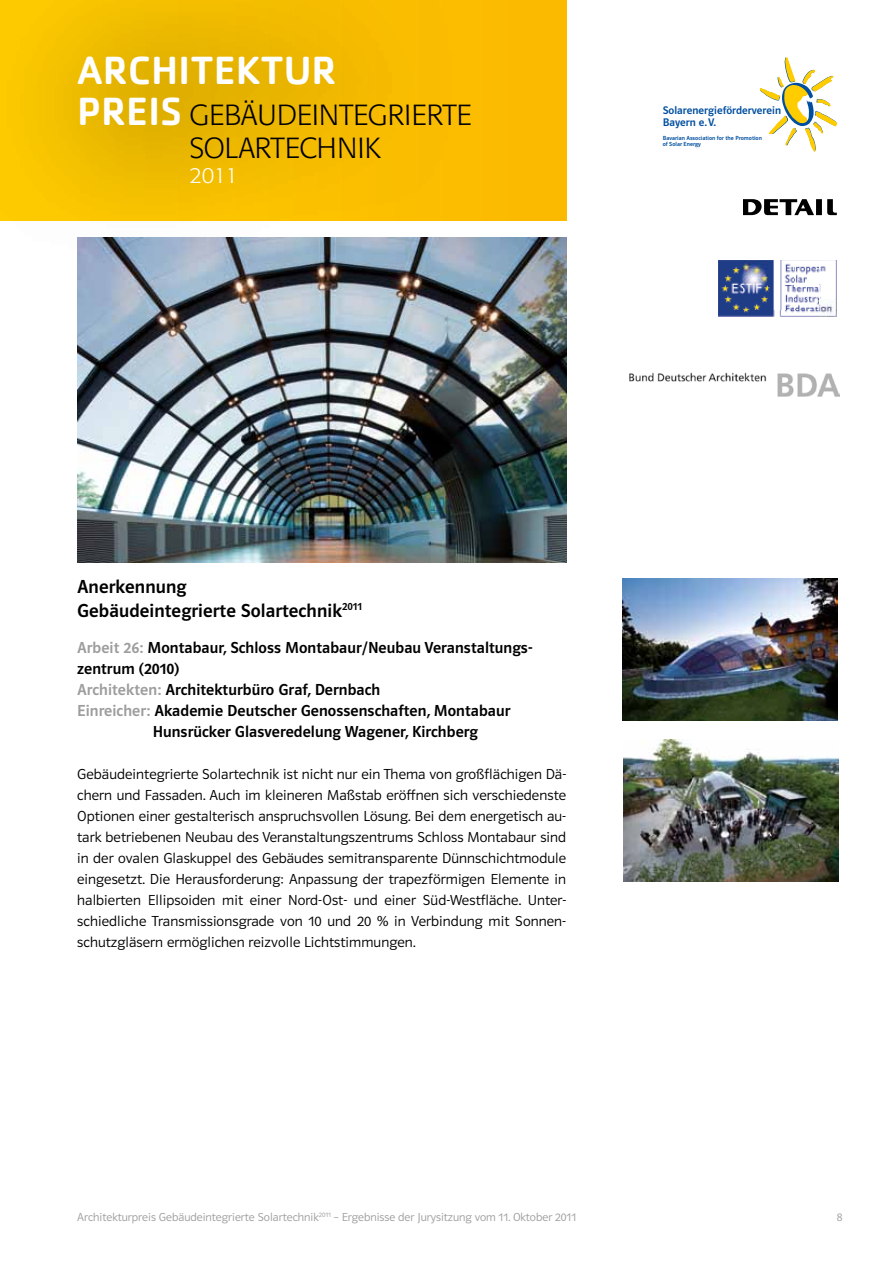
<style>
.page{position:relative;width:893px;height:1263px;background:#fff}
.page>*{position:absolute;margin:0;border:0;box-sizing:border-box;transform-origin:0 0}
.t1{font:500 40.8px "Cachet Std";color:#fff}
.t2{font:300 28.8px/32.5px "Formata";color:#000}
.t3{font:300 21.6px "Formata";color:#fff}
.t4{font:19.5px/23.4px "Polo 11 K Krftg";letter-spacing:.005em;color:#000}
.t5{font:16.5px "Polo 11 K Krftg";letter-spacing:.005em;color:#000}
.t6{font:15px/21px "Polo 11 K Leicht";letter-spacing:.005em;color:#000;text-align:justify}
.t7{font:12px "Polo 11 K Leicht";color:#9d9d9c}
.t8{font:11.4px/11.4px "Polo 11 K Krftg";letter-spacing:.005em;color:#004f9f}
.t9{font:6.15px/6.1px "Polo 11 K Krftg";letter-spacing:.005em;color:#004f9f}
.s1{font-family:"Cachet Std";font-weight:500;font-size:40.8px;color:#fff}
.s2{color:#9d9d9c}
</style>
<div class="page">
<svg style="left:759px;top:57px;width:78px;height:95px"></svg>
<svg style="left:743px;top:200px;width:94px;height:15px"></svg>
<img style="left:719px;top:261px;width:118px;height:55px">
<img style="left:630px;top:372px;width:210px;height:24px">
<div style="left:0;top:0;width:566px;height:220px;background:#fbba00"></div>
<svg style="left:0;top:0;width:455px;height:221px"></svg>
<img style="left:624px;top:740px;width:215px;height:142px">
<img style="left:623px;top:578px;width:215px;height:142px">
<img style="left:77px;top:237px;width:489px;height:325px">
<h1 class="t1" style="left:77px;top:45px;width:261px">ARCHITEKTUR</h1>
<h2 class="t2" style="left:190px;top:99px;width:284px;text-indent:-112px"><span class="s1">PREIS</span> GEBÄUDEINTEGRIERTE<br>SOLARTECHNIK</h2>
<h3 class="t3" style="left:190px;top:163px;width:50px">2011</h3>
<p class="t8" style="left:663px;top:105px;width:120px">Solarenergieförderverein<br>Bayern e.V.</p>
<p class="t9" style="left:663px;top:135px;width:101px">Bavarian Association for the Promotion of Solar Energy</p>
<h3 class="t4" style="left:77px;top:575px;width:286px">Anerkennung<br>Gebäudeintegrierte Solartechnik<sup>2011</sup></h3>
<p class="t5" style="left:77px;top:639px;width:457px"><span class="s2">Arbeit 26:</span> Montabaur, Schloss Montabaur/Neubau Veranstaltungs-</p>
<p class="t5" style="left:77px;top:660px;width:104px">zentrum (2010)</p>
<p class="t5" style="left:77px;top:681px;width:305px"><span class="s2">Architekten:</span> Architekturbüro Graf, Dernbach</p>
<p class="t5" style="left:77px;top:702px;width:435px"><span class="s2">Einreicher:</span> Akademie Deutscher Genossenschaften, Montabaur</p>
<p class="t5" style="left:153px;top:723px;width:327px">Hunsrücker Glasveredelung Wagener, Kirchberg</p>
<p class="t6" style="left:77px;top:763px;width:491px">Gebäudeintegrierte Solartechnik ist nicht nur ein Thema von großflächigen Dä&shy;chern und Fassaden. Auch im kleineren Maßstab eröffnen sich verschiedenste Optionen einer gestalterisch anspruchsvollen Lösung. Bei dem energetisch au&shy;tark betriebenen Neubau des Veranstaltungszentrums Schloss Montabaur sind in der ovalen Glaskuppel des Gebäudes semitransparente Dünnschichtmodule eingesetzt. Die Herausforderung: Anpassung der trapezförmigen Elemente in halbierten Ellipsoiden mit einer Nord-Ost- und einer Süd-Westfläche. Unter&shy;schiedliche Transmissionsgrade von 10 und 20 % in Verbindung mit Sonnen&shy;schutzgläsern ermöglichen reizvolle Lichtstimmungen.</p>
<p class="t7" style="left:77px;top:1211px;width:500px">Architekturpreis Gebäudeintegrierte Solartechnik<sup>2011</sup> – Ergebnisse der Jurysitzung vom 11. Oktober 2011</p>
<p class="t7" style="left:837px;top:1211px;width:7px">8</p>
</div>
